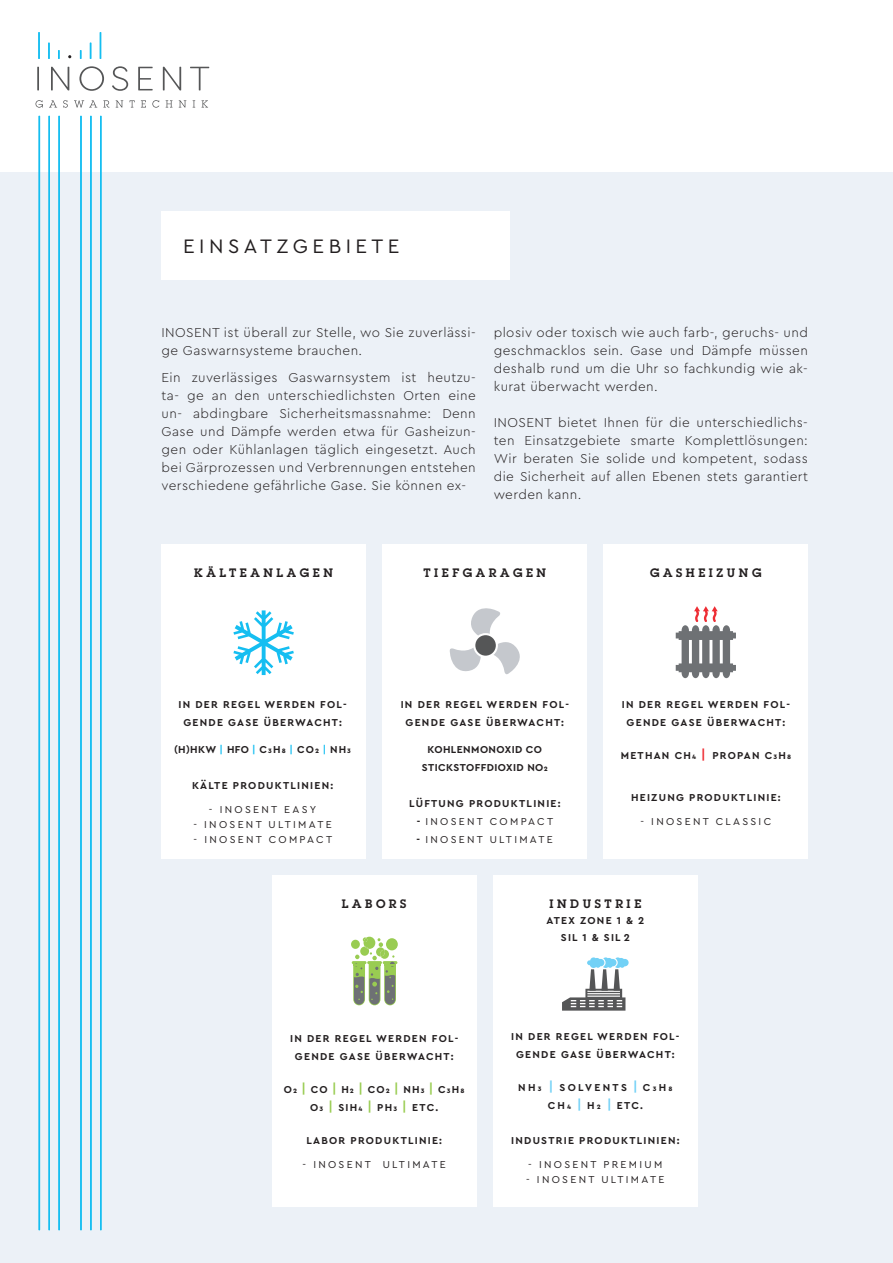
<style>
.page{position:relative;width:893px;height:1263px;background:#fff}
.page>*{position:absolute;margin:0;border:0;box-sizing:border-box;transform-origin:0 0}
.t1{font:20.4px "Cera PRO";letter-spacing:.22em;color:#231f20}
.t2{font:300 13.5px/18px "Cera PRO";letter-spacing:.03em;color:#231f20;text-align:justify}
.t3{font:600 12px "Lubalin Graph";letter-spacing:.3em;color:#231f20}
.t4{font:700 10.5px/18px "Cera PRO";letter-spacing:.12em;color:#231f20;text-align:center}
.t5{font:10.5px "Cera PRO";letter-spacing:.22em;color:#231f20}
.t6{font:700 10.5px/18px "Cera PRO";letter-spacing:.04em;color:#231f20;text-align:center}
.t7{font:700 10.5px/18px "Cera PRO";letter-spacing:.21em;color:#231f20;text-align:center}
.t8{font:700 10.5px "Cera PRO";letter-spacing:.1em;color:#231f20}
.s1{color:#15bef1}
.s2{font-weight:700}
.s3{font-size:13.5px;color:#ee2d34}
.s4{font-size:13.5px;color:#99cc52}
.s5{font-size:13.5px;color:#72d1f6}
</style>
<div class="page">
<div style="left:0;top:172px;width:893px;height:1091px;background:#ecf1f7"></div>
<div style="left:272px;top:875px;width:204px;height:332px;background:#fff"></div>
<div style="left:162px;top:544px;width:204px;height:315px;background:#fff"></div>
<div style="left:383px;top:544px;width:204px;height:314px;background:#fff"></div>
<svg style="left:449px;top:608px;width:71px;height:67px"></svg>
<div style="left:604px;top:544px;width:204px;height:315px;background:#fff"></div>
<svg style="left:676px;top:606px;width:60px;height:72px"></svg>
<svg style="left:233px;top:610px;width:61px;height:65px"></svg>
<hr style="left:39px;top:116px;width:1px;height:1114px;background:#15bef1">
<hr style="left:49px;top:116px;width:1px;height:1114px;background:#15bef1">
<hr style="left:58px;top:116px;width:2px;height:1114px;background:#15bef1">
<hr style="left:100px;top:116px;width:2px;height:1114px;background:#15bef1">
<hr style="left:90px;top:116px;width:2px;height:1114px;background:#15bef1">
<hr style="left:80px;top:116px;width:2px;height:1114px;background:#15bef1">
<div style="left:493px;top:875px;width:204px;height:332px;background:#fff"></div>
<svg style="left:562px;top:957px;width:67px;height:54px"></svg>
<svg style="left:386px;top:938px;width:12px;height:12px"></svg>
<hr style="left:352px;top:961px;width:14px;height:3px;background:#99cc52">
<svg style="left:351px;top:940px;width:9px;height:9px"></svg>
<hr style="left:383px;top:961px;width:14px;height:3px;background:#99cc52">
<svg style="left:353px;top:937px;width:43px;height:68px"></svg>
<div style="left:162px;top:211px;width:348px;height:69px;background:#fff"></div>
<hr style="left:38px;top:32px;width:2px;height:27px;background:#15bef1">
<svg style="left:48px;top:43px;width:2px;height:16px"></svg>
<svg style="left:58px;top:50px;width:2px;height:9px"></svg>
<svg style="left:100px;top:32px;width:1px;height:27px"></svg>
<svg style="left:90px;top:43px;width:1px;height:16px"></svg>
<svg style="left:37px;top:66px;width:172px;height:25px"></svg>
<svg style="left:36px;top:100px;width:172px;height:8px"></svg>
<h1 class="t1" style="left:183px;top:232px;width:218px">EINSATZGEBIETE</h1>
<p class="t2" style="left:162px;top:323px;width:316px">INOSENT ist überall zur Stelle, wo Sie zuverlässi&shy;ge Gaswarnsysteme brauchen.</p>
<p class="t2" style="left:162px;top:368px;width:316px">Ein zuverlässiges Gaswarnsystem ist heutzu&shy;ta- ge an den unterschiedlichsten Orten eine un- abdingbare Sicherheitsmassnahme: Denn Gase und Dämpfe werden etwa für Gasheizun&shy;gen oder Kühlanlagen täglich eingesetzt. Auch bei Gärprozessen und Verbrennungen entstehen verschiedene gefährliche Gase. Sie können ex-</p>
<p class="t2" style="left:494px;top:323px;width:316px">plosiv oder toxisch wie auch farb-, geruchs- und geschmacklos sein. Gase und Dämpfe müssen deshalb rund um die Uhr so fachkundig wie ak&shy;kurat überwacht werden.</p>
<p class="t2" style="left:494px;top:413px;width:316px">INOSENT bietet Ihnen für die unterschiedlichs&shy;ten Einsatzgebiete smarte Komplettlösungen:<br>Wir beraten Sie solide und kompetent, sodass die Sicherheit auf allen Ebenen stets garantiert werden kann.</p>
<p class="t3" style="left:194px;top:565px;width:140px">KÄLTEANLAGEN</p>
<p class="t3" style="left:423px;top:565px;width:124px">TIEFGARAGEN</p>
<p class="t3" style="left:650px;top:565px;width:113px">GASHEIZUNG</p>
<p class="t4" style="left:178px;top:695px;width:170px">IN DER REGEL WERDEN FOL-<br>GENDE GASE ÜBERWACHT:</p>
<p class="t8" style="left:174px;top:742px;width:178px">(H)HKW <span class="s1">|</span> HFO <span class="s1">|</span> C3H8 <span class="s1">|</span> CO2 <span class="s1">|</span> NH3</p>
<p class="t4" style="left:192px;top:776px;width:143px">KÄLTE PRODUKTLINIEN:</p>
<p class="t5" style="left:209px;top:802px;width:109px">- INOSENT EASY</p>
<p class="t5" style="left:193px;top:817px;width:140px">- INOSENT ULTIMATE</p>
<p class="t5" style="left:193px;top:832px;width:140px">- INOSENT COMPACT</p>
<p class="t4" style="left:401px;top:695px;width:170px">IN DER REGEL WERDEN FOL-<br>GENDE GASE ÜBERWACHT:</p>
<p class="t6" style="left:422px;top:740px;width:127px">KOHLENMONOXID CO<br>STICKSTOFFDIOXID NO2</p>
<p class="t4" style="left:409px;top:794px;width:153px">LÜFTUNG PRODUKTLINIE:</p>
<p class="t5" style="left:417px;top:814px;width:138px"><span class="s2">-</span> INOSENT COMPACT</p>
<p class="t5" style="left:417px;top:832px;width:138px"><span class="s2">-</span> INOSENT ULTIMATE</p>
<p class="t4" style="left:622px;top:695px;width:170px">IN DER REGEL WERDEN FOL-<br>GENDE GASE ÜBERWACHT:</p>
<p class="t4" style="left:621px;top:746px;width:172px">METHAN CH4 <span class="s3">|</span> PROPAN C3H8</p>
<p class="t4" style="left:631px;top:788px;width:151px">HEIZUNG PRODUKTLINIE:</p>
<p class="t5" style="left:640px;top:814px;width:132px">- INOSENT CLASSIC</p>
<p class="t3" style="left:342px;top:896px;width:66px">LABORS</p>
<p class="t4" style="left:290px;top:1029px;width:170px">IN DER REGEL WERDEN FOL-<br>GENDE GASE ÜBERWACHT:</p>
<p class="t4" style="left:284px;top:1080px;width:182px">O2 <span class="s4">|</span> CO <span class="s4">|</span> H2 <span class="s4">|</span> CO2 <span class="s4">|</span> NH3 <span class="s4">|</span> C3H8<br>O3 <span class="s4">|</span> SIH4 <span class="s4">|</span> PH3 <span class="s4">|</span> ETC.</p>
<p class="t4" style="left:306px;top:1131px;width:137px">LABOR PRODUKTLINIE:</p>
<p class="t5" style="left:302px;top:1157px;width:145px">- INOSENT ULTIMATE</p>
<p class="t3" style="left:549px;top:896px;width:93px">INDUSTRIE</p>
<p class="t4" style="left:546px;top:912px;width:99px;line-height:17px">ATEX ZONE 1 &amp; 2<br>SIL 1 &amp; SIL 2</p>
<p class="t4" style="left:511px;top:1027px;width:170px">IN DER REGEL WERDEN FOL-<br>GENDE GASE ÜBERWACHT:</p>
<p class="t7" style="left:518px;top:1078px;width:156px">NH3 <span class="s5">|</span> SOLVENTS <span class="s5">|</span> C3H8<br>CH4 <span class="s5">|</span> H2 <span class="s5">|</span> ETC.</p>
<p class="t4" style="left:511px;top:1131px;width:170px">INDUSTRIE PRODUKTLINIEN:</p>
<p class="t5" style="left:528px;top:1157px;width:136px">- INOSENT PREMIUM</p>
<p class="t5" style="left:526px;top:1172px;width:140px">- INOSENT ULTIMATE</p>
</div>
